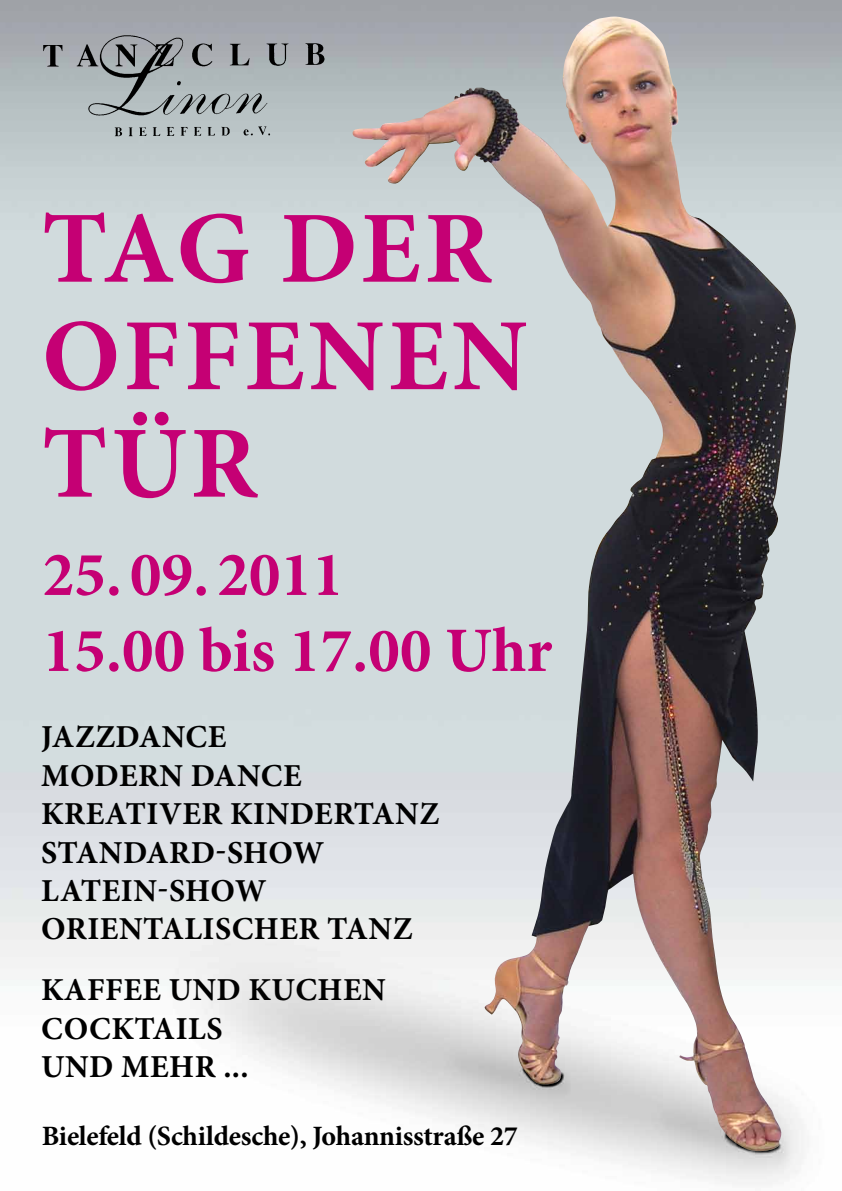
<style>
.page{position:relative;width:842px;height:1191px;background:#fff}
.page>*{position:absolute;margin:0;border:0;box-sizing:border-box;transform-origin:0 0}
.t1{font:700 102.4px/107.4px "Minion Pro";letter-spacing:.04em;color:#c50074}
.t2{font:700 63.3px/76px "Minion Pro";color:#c50074}
.t3{font:700 32px/38.4px "Minion Pro";letter-spacing:.015em;color:#000}
.t4{font:700 28px "Minion Pro";letter-spacing:-.01em;color:#000}
</style>
<div class="page">
<img style="left:0;top:0;width:842px;height:1185px">
<img style="left:24px;top:22px;width:325px;height:135px">
<img style="left:352px;top:18px;width:264px;height:301px">
<h1 class="t1" style="left:42px;top:194px;width:487px">TAG DER<br>OFFENEN<br>TÜR</h1>
<h2 class="t2" style="left:43px;top:536px;width:511px">25.09.2011<br>15.00 BIS 17.00 UHR</h2>
<p class="t3" style="left:41px;top:717px;width:399px">JAZZDANCE<br>MODERN DANCE<br>KREATIVER KINDERTANZ<br>STANDARD-SHOW<br>LATEIN-SHOW<br>ORIENTALISCHER TANZ</p>
<p class="t3" style="left:41px;top:970px;width:346px">KAFFEE UND KUCHEN<br>COCKTAILS<br>UND MEHR ...</p>
<p class="t4" style="left:42px;top:1116px;width:477px">BIELEFELD (SCHILDESCHE), JOHANNISSTRAßE 27</p>
</div>
